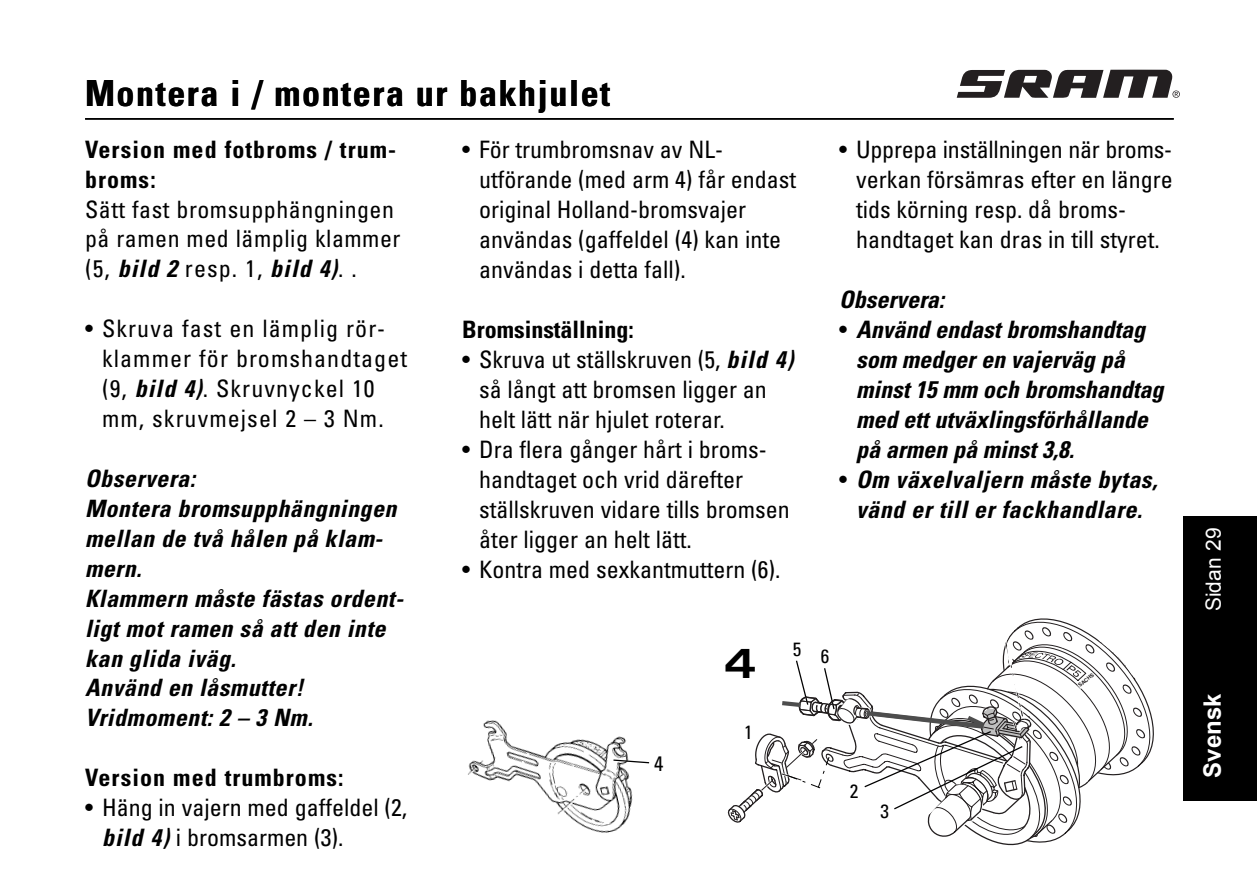
<style>
.page{position:relative;width:1257px;height:891px;background:#fff}
.page>*{position:absolute;margin:0;border:0;box-sizing:border-box;transform-origin:0 0}
.t1{font:700 expanded 42px "Univers";color:#000}
.t2{font:700 condensed 36px "Univers";letter-spacing:.045em;color:#000}
.t3{font:condensed 24px/30px "Univers";color:#000}
.t4{font:italic 700 condensed 24px/30px "Univers";letter-spacing:.02em;color:#000}
.t5{font:italic 700 condensed 24px/30px "Univers";color:#000}
.t6{font:condensed 24px/30px "Univers";letter-spacing:.045em;color:#000}
.t7{font:condensed 24px/30px "Univers";letter-spacing:.025em;color:#000}
.t8{font:700 condensed 24px/30px "Univers";letter-spacing:.045em;color:#000}
.t9{font:700 condensed 24px "Univers";color:#000}
.t10{font:700 24px "Arial";color:#fff}
.t11{font:21px "Arial";color:#fff}
.t12{font:condensed 21px "Univers";color:#000}
.t13{font:condensed 19.2px "Univers";color:#000}
.t14{font:700 5.4px "Helvetica";color:#231f20}
.s1{font-weight:700;font-style:italic}
.s2{font-weight:400;font-style:normal}
</style>
<div class="page">
<div style="left:1183px;top:517px;width:74px;height:284px;background:#000"></div>
<hr style="left:85px;top:118px;width:1089px;height:2px;background:#000">
<svg style="left:957px;top:69px;width:223px;height:29px"></svg>
<img style="left:468px;top:720px;width:182px;height:113px">
<svg style="left:728px;top:618px;width:426px;height:228px"></svg>
<h2 class="t2" style="left:85px;top:80px;width:527px">Montera i / montera ur bakhjulet</h2>
<p class="t8" style="left:85px;top:136px;width:313px">Version med fotbroms / trum&shy;broms:</p>
<p class="t7" style="left:85px;top:197px;width:317px">Sätt fast bromsupphängningen på ramen med lämplig klammer (5, <span class="s1">bild 2</span> resp. 1, <span class="s1">bild 4)</span>. .</p>
<p class="t6" style="left:102px;top:316px;width:307px;text-indent:-17px">• Skruva fast en lämplig rör&shy;klammer för bromshandtaget (9, <span class="s1">bild 4)</span>. Skruvnyckel 10 mm, skruvmejsel 2 – 3 Nm.</p>
<p class="t4" style="left:85px;top:465px;width:320px">Observera:<br>Montera bromsupphängningen mellan de två hålen på klam&shy;mern.<br>Klammern måste fästas ordent&shy;ligt mot ramen så att den inte kan glida iväg.<br>Använd en låsmutter!<br>Vridmoment: 2 – 3 Nm.</p>
<p class="t3" style="left:479px;top:137px;width:319px;text-indent:-17px">• För trumbromsnav av NL&shy;utförande (med arm 4) får endast original Holland-bromsvajer användas (gaffeldel (4) kan inte användas i detta fall).</p>
<p class="t9" style="left:462px;top:321px;width:173px">Bromsinställning:</p>
<p class="t3" style="left:479px;top:347px;width:316px;text-indent:-17px">• Skruva ut ställskruven (5, <span class="s1">bild 4) </span>så långt att bromsen ligger an helt lätt när hjulet roterar.</p>
<p class="t3" style="left:479px;top:437px;width:312px;text-indent:-17px">• Dra flera gånger hårt i broms&shy;handtaget och vrid därefter ställskruven vidare tills bromsen åter ligger an helt lätt.</p>
<p class="t3" style="left:462px;top:557px;width:320px">• Kontra med sexkantmuttern (6).</p>
<p class="t13" style="left:793px;top:646px;width:38px">5 6</p>
<h1 class="t1" style="left:725px;top:648px;width:33px">4</h1>
<p class="t13" style="left:744px;top:725px;width:10px">1</p>
<p class="t8" style="left:85px;top:764px;width:260px">Version med trumbroms:</p>
<p class="t3" style="left:102px;top:795px;width:307px;text-indent:-17px">• Häng in vajern med gaffeldel (2, <span class="s1">bild 4)</span> i bromsarmen (3).</p>
<p class="t12" style="left:654px;top:756px;width:11px">4</p>
<p class="t3" style="left:856px;top:137px;width:318px;text-indent:-17px">• Upprepa inställningen när broms&shy;verkan försämras efter en längre tids körning resp. då broms&shy;handtaget kan dras in till styret.</p>
<p class="t5" style="left:839px;top:286px;width:107px">Observera:</p>
<p class="t5" style="left:856px;top:316px;width:309px;text-indent:-17px"><span class="s2">•</span> Använd endast bromshandtag som medger en vajerväg på minst 15 mm och bromshandtag med ett utväxlingsförhållande på armen på minst 3,8.</p>
<p class="t4" style="left:839px;top:466px;width:320px;text-align:center"><span class="s2">•</span> Om växelvaljern måste bytas, vänd er till er fackhandlare.</p>
<p class="t13" style="left:850px;top:784px;width:10px">2</p>
<p class="t13" style="left:881px;top:805px;width:10px">3</p>
<p class="t14" style="left:1077px;top:684px;width:20px;rotate:-41deg">SACHS</p>
<p class="t11" style="left:1202px;top:611px;width:85px;rotate:-90deg">Sidan 29</p>
<p class="t10" style="left:1199px;top:778px;width:86px;rotate:-90deg">Svensk</p>
</div>
